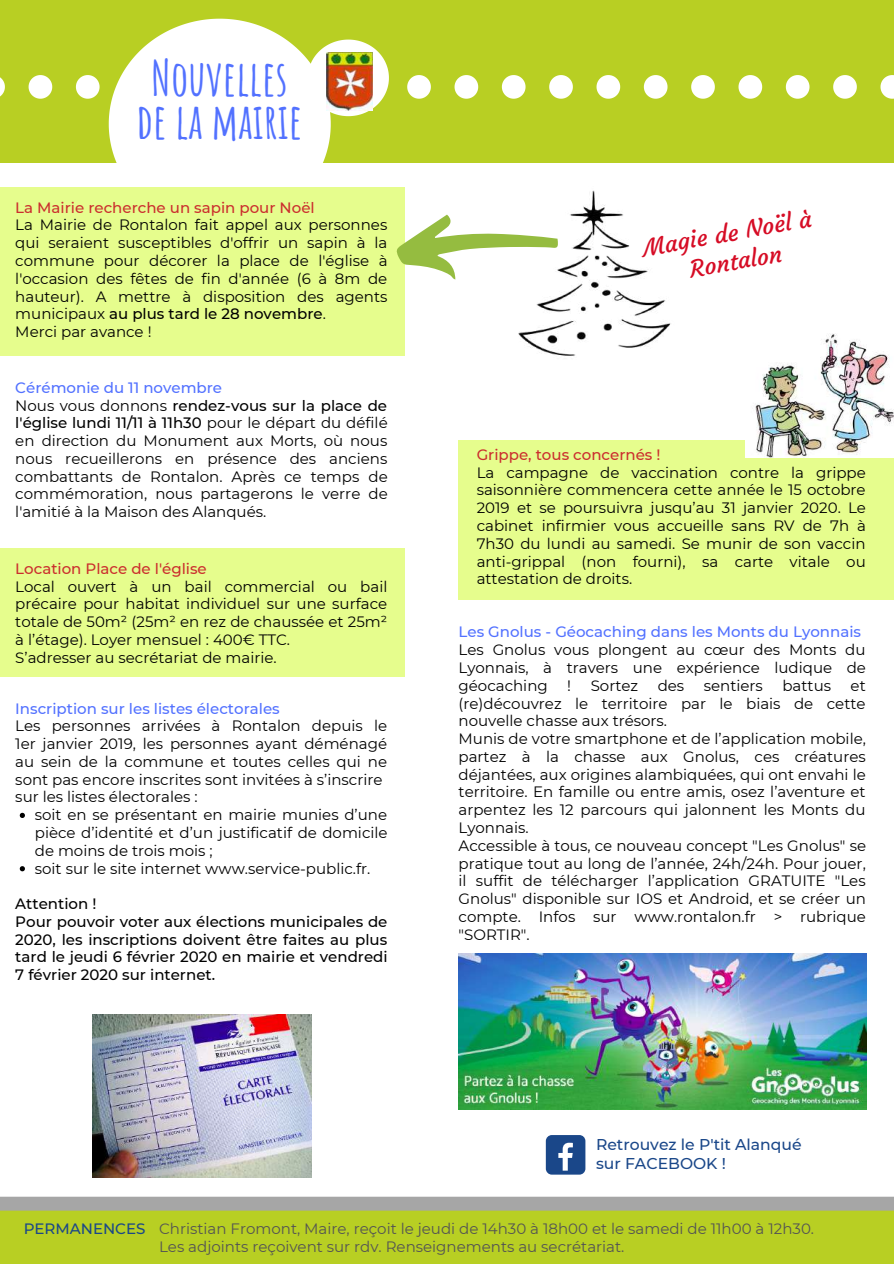
<style>
.page{position:relative;width:894px;height:1264px;background:#fff}
.page>*{position:absolute;margin:0;border:0;box-sizing:border-box;transform-origin:0 0}
.t1{font:700 48px/42.6px "Amatic SC";color:#5271ff;text-align:center}
.t2{font:23.7px/29px "Courgette";color:#d60c25;text-align:center}
.t3{font:500 15.6px/18.5px "Montserrat";color:#1a4789}
.t4{font:15px/17.7px "Montserrat";color:#000}
.t5{font:500 15px/17.7px "Montserrat";color:#000}
.t6{font:15px/18px "Montserrat";color:#545454}
.t7{font:500 15px "Montserrat";color:#cb2e2e}
.t8{font:500 15px "Montserrat";color:#5271ff}
.s1{font-weight:500}
.s2{font-weight:500;color:#5271ff}
.s3{font-weight:500;color:#1a4789}
</style>
<div class="page">
<div style="left:0;top:0;width:893px;height:162px;background:#b8cf23"></div>
<svg style="left:109px;top:19px;width:221px;height:144px;fill:#fff"></svg>
<svg style="left:0;top:77px;width:5px;height:20px"></svg>
<svg style="left:29px;top:75px;width:23px;height:24px"></svg>
<svg style="left:76px;top:75px;width:23px;height:24px"></svg>
<svg style="left:123px;top:75px;width:24px;height:24px"></svg>
<svg style="left:170px;top:75px;width:24px;height:24px"></svg>
<svg style="left:218px;top:75px;width:23px;height:24px"></svg>
<svg style="left:265px;top:75px;width:24px;height:24px"></svg>
<svg style="left:308px;top:40px;width:81px;height:76px"></svg>
<svg style="left:407px;top:75px;width:24px;height:24px"></svg>
<svg style="left:454px;top:75px;width:24px;height:24px"></svg>
<svg style="left:501px;top:75px;width:24px;height:24px"></svg>
<svg style="left:549px;top:75px;width:23px;height:24px"></svg>
<svg style="left:596px;top:75px;width:24px;height:24px"></svg>
<svg style="left:643px;top:75px;width:24px;height:24px"></svg>
<svg style="left:691px;top:75px;width:23px;height:24px"></svg>
<svg style="left:738px;top:75px;width:24px;height:24px"></svg>
<svg style="left:785px;top:75px;width:24px;height:24px"></svg>
<svg style="left:833px;top:75px;width:23px;height:24px"></svg>
<svg style="left:880px;top:75px;width:13px;height:24px"></svg>
<img style="left:326px;top:53px;width:47px;height:57px">
<div style="left:0;top:1196px;width:893px;height:67px;background:#b8cf23"></div>
<svg style="left:0;top:1196px;width:893px;height:14px;background:#aaa"></svg>
<div style="left:545px;top:1134px;width:40px;height:40px;background:#1a4789;border-radius:6px"></div>
<svg style="left:558px;top:1142px;width:14px;height:28px"></svg>
<div style="left:0;top:187px;width:404px;height:169px;background:#e6fd8d"></div>
<div style="left:0;top:549px;width:404px;height:128px;background:#e6fd8d"></div>
<svg style="left:20px;top:812px;width:5px;height:6px"></svg>
<svg style="left:20px;top:866px;width:5px;height:5px"></svg>
<div style="left:458px;top:440px;width:435px;height:160px;background:#e6fd8d"></div>
<svg style="left:396px;top:215px;width:106px;height:64px"></svg>
<img style="left:502px;top:190px;width:169px;height:166px">
<img style="left:745px;top:334px;width:148px;height:123px">
<img style="left:458px;top:953px;width:408px;height:156px">
<img style="left:92px;top:1014px;width:219px;height:163px">
<h1 class="t1" style="left:136px;top:57px;width:167px">Nouvelles de la mairie</h1>
<p class="t7" style="left:15px;top:198px;width:301px">La Mairie recherche un sapin pour Noël</p>
<p class="t4" style="left:15px;top:216px;width:374px">La Mairie de Rontalon fait appel aux personnes qui seraient susceptibles d'offrir un sapin à la commune pour décorer la place de l'église à l'occasion des fêtes de fin d'année (6 à 8m de hauteur). A mettre à disposition des agents municipaux <span class="s1">au plus tard le 28 novembre</span>.<br>Merci par avance !</p>
<p class="t4" style="left:15px;top:378px;width:374px"><span class="s2">Cérémonie du 11 novembre<br></span>Nous vous donnons <span class="s1">rendez-vous sur la place de l'église lundi 11/11 à 11h30</span> pour le départ du défilé en direction du Monument aux Morts, où nous nous recueillerons en présence des anciens combattants de Rontalon. Après ce temps de commémoration, nous partagerons le verre de l'amitié à la Maison des Alanqués.</p>
<p class="t7" style="left:15px;top:559px;width:193px">Location Place de l'église</p>
<p class="t4" style="left:15px;top:577px;width:373px">Local ouvert à un bail commercial ou bail précaire pour habitat individuel sur une surface totale de 50m² (25m² en rez de chaussée et 25m² à l’étage). Loyer mensuel : 400€ TTC.<br>S’adresser au secrétariat de mairie.</p>
<p class="t8" style="left:15px;top:699px;width:266px">Inscription sur les listes électorales</p>
<p class="t4" style="left:15px;top:717px;width:373px">Les personnes arrivées à Rontalon depuis le 1er janvier 2019, les personnes ayant déménagé au sein de la commune et toutes celles qui ne sont pas encore inscrites sont invitées à s’inscrire sur les listes électorales :</p>
<p class="t4" style="left:35px;top:806px;width:354px">soit en se présentant en mairie munies d’une pièce d’identité et d’un justificatif de domicile de moins de trois mois ;<br>soit sur le site internet www.service-public.fr.</p>
<p class="t5" style="left:15px;top:894px;width:374px">Attention !<br>Pour pouvoir voter aux élections municipales de 2020, les inscriptions doivent être faites au plus tard le jeudi 6 février 2020 en mairie et vendredi 7 février 2020 sur internet.</p>
<h2 class="t2" style="left:640px;top:234px;width:173px;rotate:-10deg">Magie de Noël à<br>Rontalon</h2>
<p class="t7" style="left:476px;top:445px;width:185px">Grippe, tous concernés !</p>
<p class="t4" style="left:476px;top:463px;width:391px;text-align:justify">La campagne de vaccination contre la grippe saisonnière commencera cette année le 15 octobre 2019 et se poursuivra jusqu’au 31 janvier 2020. Le cabinet infirmier vous accueille sans RV de 7h à 7h30 du lundi au samedi. Se munir de son vaccin anti-grippal (non fourni), sa carte vitale ou attestation de droits.</p>
<p class="t8" style="left:458px;top:623px;width:404px">Les Gnolus - Géocaching dans les Monts du Lyonnais</p>
<p class="t4" style="left:458px;top:641px;width:409px;text-align:justify">Les Gnolus vous plongent au cœur des Monts du Lyonnais, à travers une expérience ludique de géocaching</p>
<p class="t4" style="left:567px;top:676px;width:5px">!</p>
<p class="t4" style="left:590px;top:676px;width:49px">Sortez</p>
<p class="t4" style="left:657px;top:676px;width:28px">des</p>
<p class="t4" style="left:703px;top:676px;width:61px">sentiers</p>
<p class="t4" style="left:782px;top:676px;width:50px">battus</p>
<p class="t4" style="left:458px;top:676px;width:409px;text-indent:392px">et (re)découvrez le territoire par le biais de cette nouvelle chasse aux trésors.<br>Munis de votre smartphone et de l’application mobile, partez à la chasse aux Gnolus, ces créatures déjantées, aux origines alambiquées, qui ont envahi le territoire. En famille ou entre amis, osez l’aventure et arpentez les 12 parcours qui jalonnent les Monts du Lyonnais.<br>Accessible à tous, ce nouveau concept "Les Gnolus" se pratique tout au long de l’année, 24h/24h. Pour jouer, il suffit de télécharger l’application GRATUITE "Les Gnolus" disponible sur IOS et Android, et se créer un compte. Infos sur www.rontalon.fr &gt; rubrique "SORTIR".</p>
<p class="t3" style="left:596px;top:1135px;width:207px">Retrouvez le P'tit Alanqué sur FACEBOOK !</p>
<p class="t6" style="left:159px;top:1219px;width:656px;text-indent:-135px"><span class="s3">PERMANENCES</span> Christian Fromont, Maire, reçoit le jeudi de 14h30 à 18h00 et le samedi de 11h00 à 12h30.<br>Les adjoints reçoivent sur rdv. Renseignements au secrétariat.</p>
</div>
